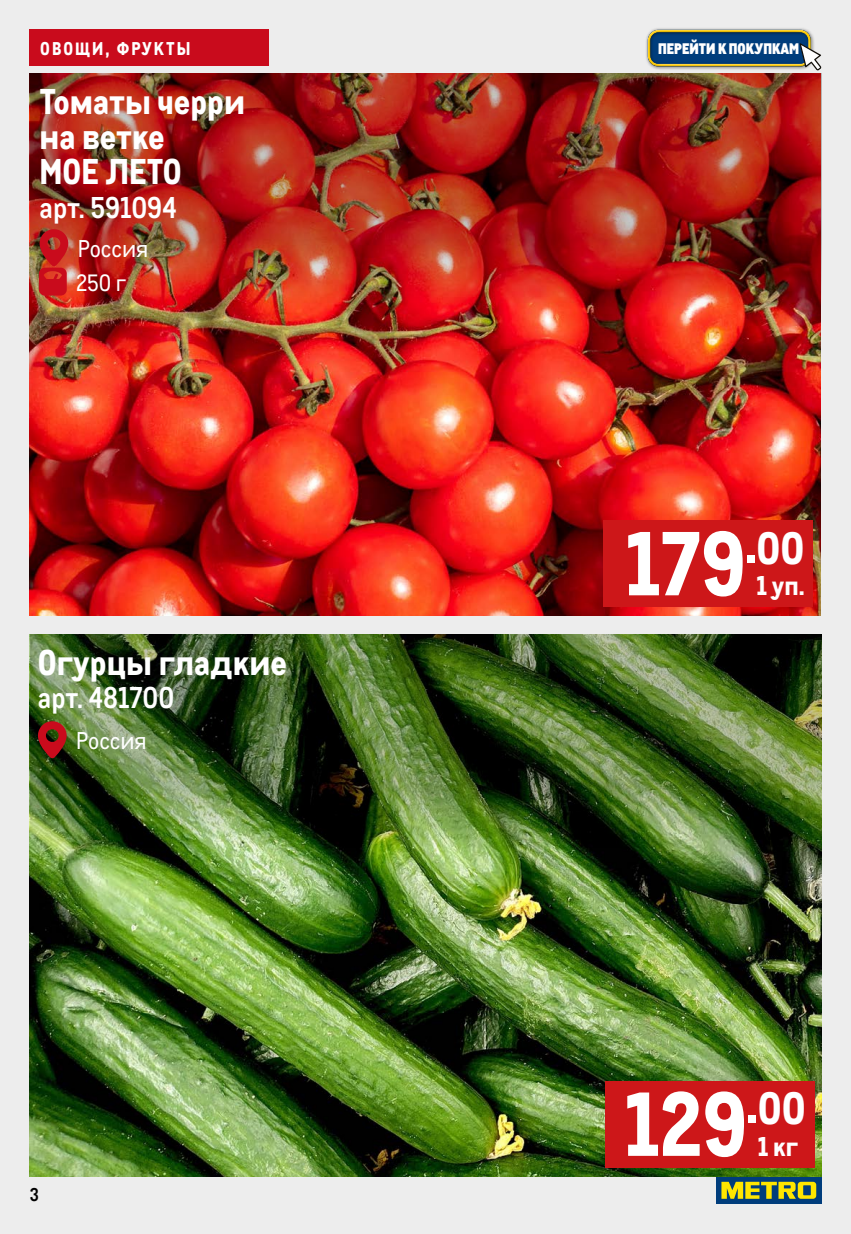
<style>
.page{position:relative;width:851px;height:1234px;background:#fff}
.page>*{position:absolute;margin:0;border:0;box-sizing:border-box;transform-origin:0 0}
.t1{font:800 88.2px "CA Metro";color:#fff}
.t2{font:800 34.8px/34.8px "CA Metro";color:#fff}
.t3{font:700 29.25px "CA Metro";color:#fff}
.t4{font:800 26.4px "CA Metro";color:#fff}
.t5{font:23.7px "CA Metro";color:#fff}
.t6{font:22.95px "CA Metro";color:#fff}
.t7{font:800 18px "CA Metro";letter-spacing:.11em;color:#fff}
.t8{font:700 18px "CA Metro";color:#000}
.t9{font:900 14.85px "CA Metro";color:#fff}
</style>
<div class="page">
<div style="left:0;top:0;width:850px;height:1233px;background:#ededed"></div>
<div style="left:715px;top:1176px;width:106px;height:27px;background:#003d7c"></div>
<svg style="left:721px;top:1181px;width:95px;height:17px"></svg>
<div style="left:30px;top:30px;width:239px;height:36px;background:#c90b1c"></div>
<div style="left:645px;top:27px;width:169px;height:43px;background:#000;opacity:.54"></div>
<div style="left:640px;top:22px;width:175px;height:44px;background:#fff;opacity:.75"></div>
<div style="left:643px;top:31px;width:175px;height:36px;background:#000;opacity:.75"></div>
<svg style="left:799px;top:43px;width:22px;height:27px"></svg>
<img style="left:30px;top:857px;width:791px;height:319px">
<img style="left:30px;top:634px;width:791px;height:223px">
<div style="left:604px;top:1080px;width:210px;height:87px;background:#cd1719"></div>
<svg style="left:38px;top:720px;width:29px;height:38px"></svg>
<img style="left:29px;top:74px;width:791px;height:541px">
<img style="left:30px;top:73px;width:791px;height:244px">
<div style="left:603px;top:520px;width:210px;height:87px;background:#cd1719"></div>
<svg style="left:39px;top:228px;width:29px;height:67px;background:#c02122"></svg>
<p class="t7" style="left:40px;top:34px;width:151px">ОВОЩИ, ФРУКТЫ</p>
<p class="t2" style="left:40px;top:81px;width:207px">Томаты черри на ветке<br>МОЕ ЛЕТО</p>
<p class="t3" style="left:40px;top:185px;width:139px">арт. 591094</p>
<p class="t5" style="left:78px;top:232px;width:72px">Россия</p>
<p class="t6" style="left:76px;top:266px;width:52px">250 г</p>
<p class="t2" style="left:38px;top:641px;width:250px">Огурцы гладкие</p>
<p class="t3" style="left:38px;top:675px;width:138px">арт. 481700</p>
<p class="t5" style="left:76px;top:723px;width:72px">Россия</p>
<p class="t8" style="left:30px;top:1180px;width:11px">3</p>
<p class="t9" style="left:658px;top:36px;width:143px">ПЕРЕЙТИ К ПОКУПКАМ</p>
<h1 class="t1" style="left:625px;top:490px;width:180px">179<sup>.</sup><sup>00</sup></h1>
<p class="t4" style="left:756px;top:564px;width:50px">1 уп.</p>
<h1 class="t1" style="left:624px;top:1051px;width:183px">129<sup>.</sup><sup>00</sup></h1>
<p class="t4" style="left:757px;top:1124px;width:42px">1 кг</p>
</div>
